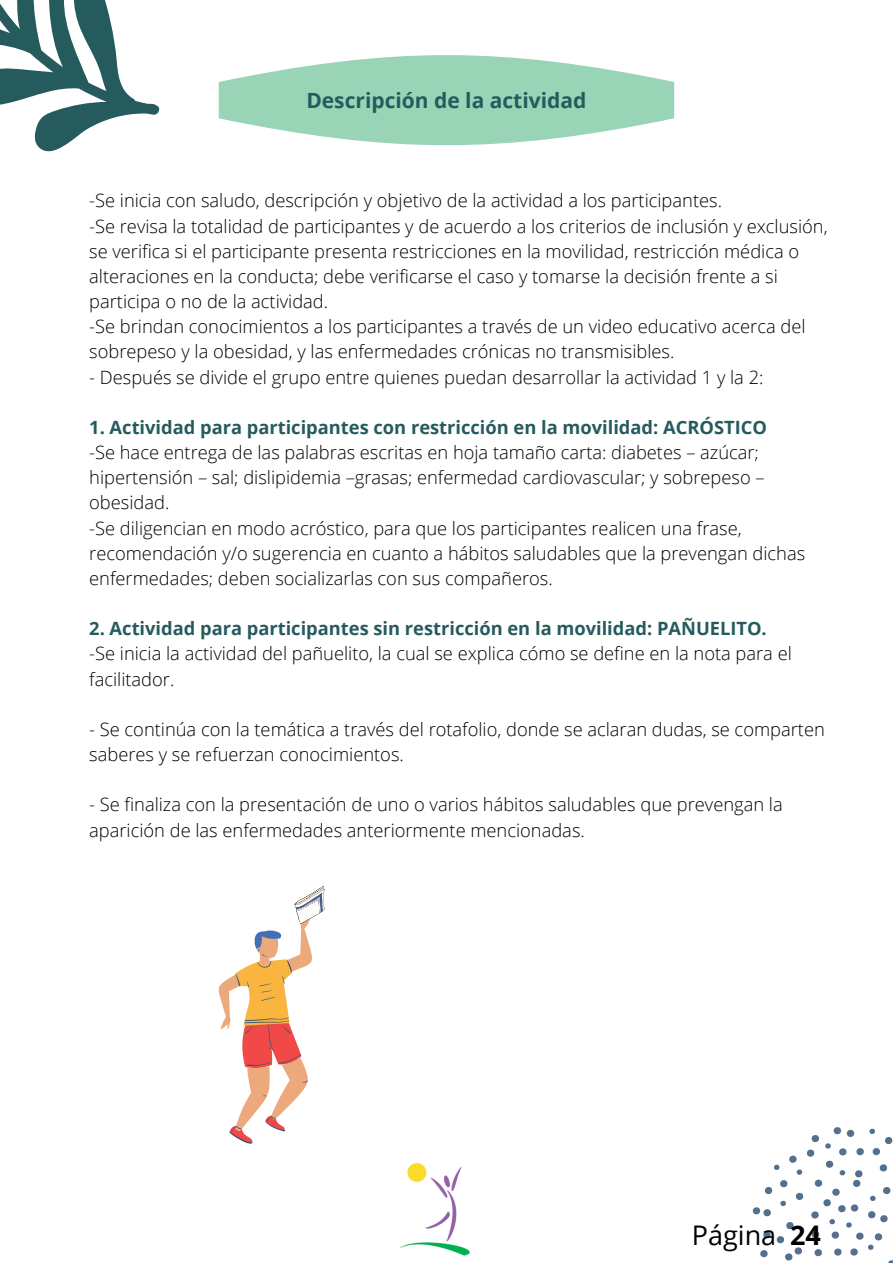
<style>
.page{position:relative;width:893px;height:1264px;background:#fff}
.page>*{position:absolute;margin:0;border:0;box-sizing:border-box;transform-origin:0 0}
.t1{font:27px "Open Sans";color:#000}
.t2{font:700 21px "Open Sans";color:#265b5e}
.t3{font:300 18.3px/25.2px "Open Sans";color:#000}
.t4{font:700 18.3px "Open Sans";color:#265b5e}
.s1{font-weight:700}
</style>
<div class="page">
<svg style="left:0;top:0;width:160px;height:152px"></svg>
<svg style="left:752px;top:1127px;width:141px;height:135px"></svg>
<svg style="left:219px;top:55px;width:455px;height:90px"></svg>
<img style="left:399px;top:1163px;width:71px;height:93px">
<svg style="left:219px;top:886px;width:106px;height:257px"></svg>
<p class="t2" style="left:306px;top:86px;width:281px">Descripción de la actividad</p>
<p class="t3" style="left:89px;top:188px;width:739px">-Se inicia con saludo, descripción y objetivo de la actividad a los participantes.<br>-Se revisa la totalidad de participantes y de acuerdo a los criterios de inclusión y exclusión, se verifica si el participante presenta restricciones en la movilidad, restricción médica o alteraciones en la conducta; debe verificarse el caso y tomarse la decisión frente a si participa o no de la actividad.<br>-Se brindan conocimientos a los participantes a través de un video educativo acerca del sobrepeso y la obesidad, y las enfermedades crónicas no transmisibles.</p>
<p class="t3" style="left:89px;top:364px;width:675px">- Después se divide el grupo entre quienes puedan desarrollar la actividad 1 y la 2:</p>
<p class="t4" style="left:89px;top:414px;width:679px">1. Actividad para participantes con restricción en la movilidad: ACRÓSTICO</p>
<p class="t3" style="left:89px;top:439px;width:717px">-Se hace entrega de las palabras escritas en hoja tamaño carta: diabetes – azúcar; hipertensión – sal; dislipidemia –grasas; enfermedad cardiovascular; y sobrepeso – obesidad.<br>-Se diligencian en modo acróstico, para que los participantes realicen una frase, recomendación y/o sugerencia en cuanto a hábitos saludables que la prevengan dichas enfermedades; deben socializarlas con sus compañeros.</p>
<p class="t4" style="left:89px;top:615px;width:679px">2. Actividad para participantes sin restricción en la movilidad: PAÑUELITO.</p>
<p class="t3" style="left:89px;top:640px;width:704px">-Se inicia la actividad del pañuelito, la cual se explica cómo se define en la nota para el facilitador.</p>
<p class="t3" style="left:89px;top:716px;width:737px">- Se continúa con la temática a través del rotafolio, donde se aclaran dudas, se comparten saberes y se refuerzan conocimientos.</p>
<p class="t3" style="left:89px;top:791px;width:695px">- Se finaliza con la presentación de uno o varios hábitos saludables que prevengan la aparición de las enfermedades anteriormente mencionadas.</p>
<h1 class="t1" style="left:691px;top:1216px;width:131px">Página <span class="s1">24</span></h1>
</div>
